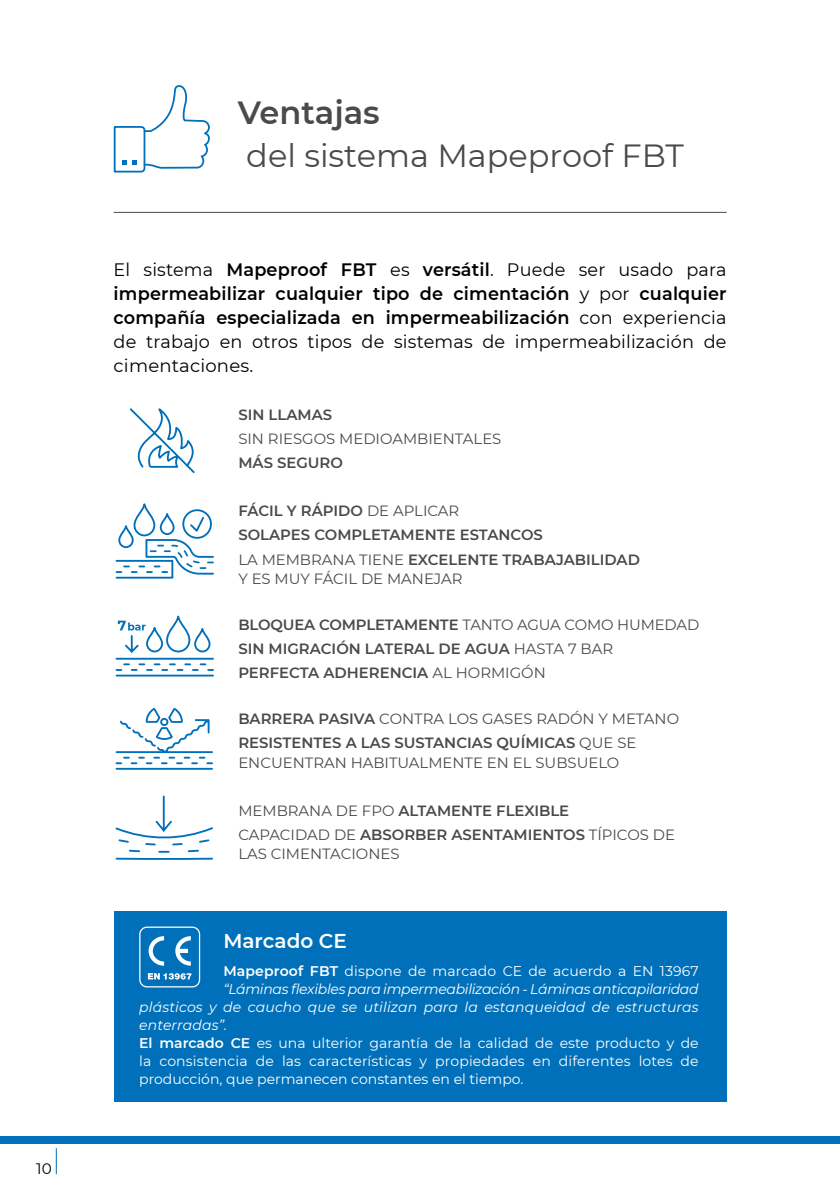
<style>
.page{position:relative;width:840px;height:1191px;background:#fff}
.page>*{position:absolute;margin:0;border:0;box-sizing:border-box;transform-origin:0 0}
.t1{font:32px "Montserrat";color:#4a4a49}
.t2{font:600 32px "Montserrat";color:#4a4a49}
.t3{font:600 20px "Montserrat";color:#fff}
.t4{font:18px/24px "Montserrat";letter-spacing:.01em;color:#000;text-align:justify}
.t5{font:15.2px "Montserrat";color:#000}
.t6{font:600 14.8px/24px "Montserrat";color:#4a4a49}
.t7{font:14.8px "Montserrat";color:#4a4a49}
.t8{font:14px "Montserrat";color:#fff}
.t9{font:italic 14px "Montserrat";letter-spacing:-.005em;color:#fff}
.s1{font-weight:600}
.s2{font-weight:400}
</style>
<div class="page">
<div style="left:0;top:1135px;width:839px;height:8px;background:#0070ba"></div>
<svg style="left:56px;top:1148px;width:1px;height:26px"></svg>
<hr style="left:114px;top:212px;width:612px;height:1px;background:#4a4a49">
<svg style="left:130px;top:408px;width:65px;height:65px"></svg>
<svg style="left:113px;top:85px;width:97px;height:88px"></svg>
<div style="left:113px;top:910px;width:613px;height:191px;background:#0070ba"></div>
<div style="left:139px;top:926px;width:61px;height:61px;border:1px solid #fff;border-radius:7px"></div>
<svg style="left:148px;top:936px;width:16px;height:29px"></svg>
<svg style="left:175px;top:936px;width:16px;height:29px"></svg>
<svg style="left:148px;top:973px;width:43px;height:6px"></svg>
<svg style="left:115px;top:707px;width:98px;height:63px"></svg>
<hr style="left:116px;top:658px;width:97px;height:1px;background:#0070ba">
<hr style="left:116px;top:674px;width:97px;height:2px;background:#0070ba">
<svg style="left:116px;top:663px;width:97px;height:8px"></svg>
<svg style="left:118px;top:615px;width:93px;height:38px"></svg>
<svg style="left:115px;top:795px;width:98px;height:65px"></svg>
<svg style="left:115px;top:503px;width:99px;height:76px"></svg>
<p class="t5" style="left:36px;top:1158px;width:17px">10</p>
<h1 class="t2" style="left:238px;top:90px;width:143px">Ventajas</h1>
<h1 class="t1" style="left:246px;top:134px;width:439px">del sistema Mapeproof FBT</h1>
<p class="t4" style="left:114px;top:257px;width:614px">El sistema <span class="s1">Mapeproof FBT</span> es <span class="s1">versátil</span>. Puede ser usado para <span class="s1">impermeabilizar cualquier tipo de cimentación</span> y por <span class="s1">cualquier compañía especializada en impermeabilización</span> con experiencia de trabajo en otros tipos de sistemas de impermeabilización de cimentaciones.</p>
<p class="t6" style="left:238px;top:402px;width:95px">SIN LLAMAS</p>
<p class="t7" style="left:238px;top:429px;width:264px">SIN RIESGOS MEDIOAMBIENTALES</p>
<p class="t6" style="left:238px;top:450px;width:106px">MÁS SEGURO</p>
<p class="t6" style="left:238px;top:497px;width:403px;line-height:24.6px">FÁCIL Y RÁPIDO <span class="s2">DE APLICAR<br></span>SOLAPES COMPLETAMENTE ESTANCOS<br><span class="s2">LA MEMBRANA TIENE</span> EXCELENTE TRABAJABILIDAD</p>
<p class="t7" style="left:238px;top:568px;width:225px">Y ES MUY FÁCIL DE MANEJAR</p>
<p class="t6" style="left:238px;top:612px;width:462px">BLOQUEA COMPLETAMENTE <span class="s2">TANTO AGUA COMO HUMEDAD<br></span>SIN MIGRACIÓN LATERAL DE AGUA <span class="s2">HASTA 7 BAR<br></span>PERFECTA ADHERENCIA <span class="s2">AL HORMIGÓN</span></p>
<p class="t6" style="left:238px;top:706px;width:442px">BARRERA PASIVA <span class="s2">CONTRA LOS GASES RADÓN Y METANO<br></span>RESISTENTES A LAS SUSTANCIAS QUÍMICAS <span class="s2">QUE SE</span></p>
<p class="t7" style="left:238px;top:752px;width:382px">ENCUENTRAN HABITUALMENTE EN EL SUBSUELO</p>
<p class="t6" style="left:238px;top:798px;width:438px"><span class="s2">MEMBRANA DE FPO</span> ALTAMENTE FLEXIBLE<br><span class="s2">CAPACIDAD DE</span> ABSORBER ASENTAMIENTOS <span class="s2">TÍPICOS DE</span></p>
<p class="t7" style="left:238px;top:843px;width:162px">LAS CIMENTACIONES</p>
<h2 class="t3" style="left:223px;top:926px;width:125px">Marcado CE</h2>
<p class="t8" style="left:223px;top:961px;width:476px"><span class="s1">Mapeproof FBT</span> dispone de marcado CE de acuerdo a EN 13967</p>
<p class="t9" style="left:223px;top:979px;width:476px">“Láminas flexibles para impermeabilización - Láminas anticapilaridad</p>
<p class="t9" style="left:139px;top:997px;width:560px">plásticos y de caucho que se utilizan para la estanqueidad de estructuras</p>
<p class="t9" style="left:139px;top:1015px;width:89px">enterradas”.</p>
<p class="t8" style="left:139px;top:1033px;width:560px"><span class="s1">El marcado CE</span> es una ulterior garantía de la calidad de este producto y de</p>
<p class="t8" style="left:139px;top:1051px;width:560px">la consistencia de las características y propiedades en diferentes lotes de</p>
<p class="t8" style="left:139px;top:1069px;width:385px">producción, que permanecen constantes en el tiempo.</p>
</div>
